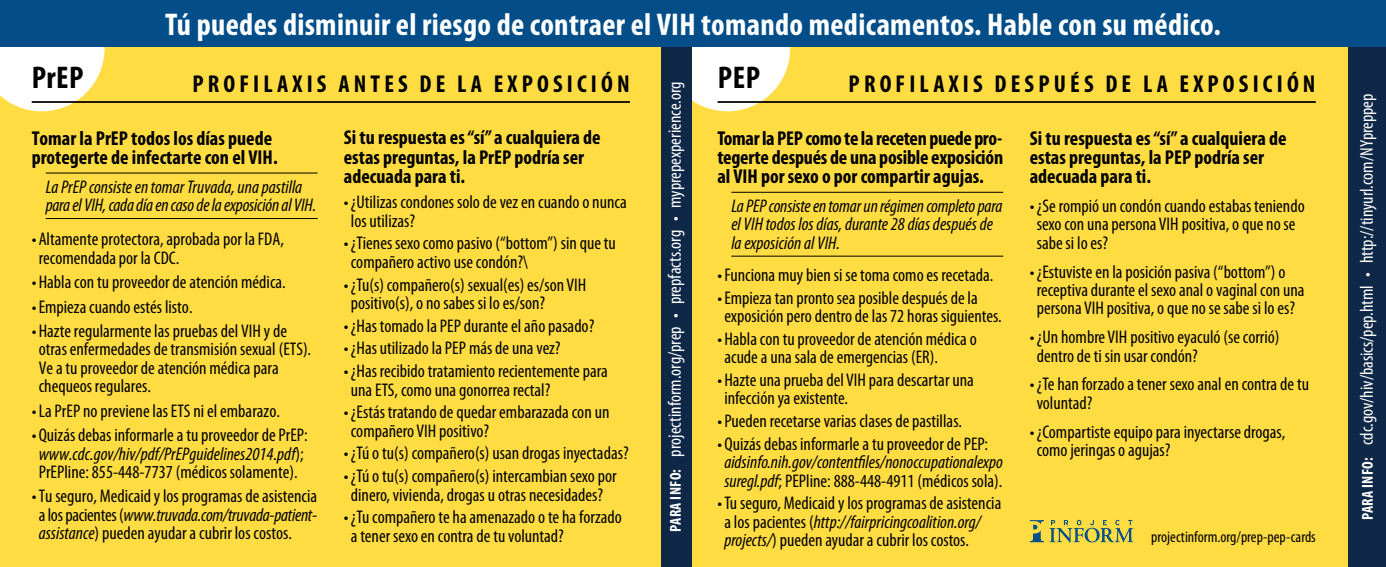
<style>
.page{position:relative;width:1386px;height:567px;background:#ffdd42}
.page>*{position:absolute;margin:0;border:0;box-sizing:border-box;transform-origin:0 0}
.t1{font:700 condensed 31.5px "Myriad Pro";letter-spacing:.01em;color:#fff}
.t2{font:700 condensed 31.5px "Myriad Pro";color:#000}
.t3{font:700 condensed 24.5px "Myriad Pro";letter-spacing:.17em;color:#000}
.t4{font:700 condensed 20.12px/19.2px "Myriad Pro";color:#000}
.t5{font:condensed 18.38px/18.4px "Myriad Pro";color:#000}
.t6{font:italic condensed 18.38px/18.4px "Myriad Pro";color:#000}
.t7{font:condensed 18.38px "Myriad Pro";color:#fff}
.t8{font:condensed 15.75px "Myriad Pro";color:#000}
.s1{font-weight:700;font-size:15.75px}
.s2{font-style:italic}
.s3{font-style:normal}
</style>
<div class="page">
<svg style="left:692px;top:47px;width:98px;height:64px;background:#fefae4"></svg>
<svg style="left:0;top:47px;width:105px;height:64px;background:#fef9e2"></svg>
<div style="left:662px;top:17px;width:30px;height:550px;background:#0f2847"></div>
<div style="left:1348px;top:17px;width:38px;height:550px;background:#0f2847"></div>
<div style="left:0;top:0;width:1386px;height:47px;background:#034e88"></div>
<hr style="left:32px;top:101px;width:598px;height:2px;background:#000">
<hr style="left:718px;top:101px;width:598px;height:2px;background:#000">
<hr style="left:46px;top:173px;width:272px;height:1px;background:#000">
<hr style="left:46px;top:218px;width:272px;height:1px;background:#000">
<hr style="left:731px;top:192px;width:272px;height:1px;background:#000">
<hr style="left:731px;top:256px;width:272px;height:1px;background:#000">
<svg style="left:1030px;top:520px;width:103px;height:23px"></svg>
<h1 class="t1" style="left:165px;top:5px;width:1057px">Tú puedes disminuir el riesgo de contraer el VIH tomando medicamentos. Hable con su médico.</h1>
<h1 class="t2" style="left:32px;top:58px;width:53px">PrEP</h1>
<h2 class="t3" style="left:192px;top:69px;width:439px">profilaxis antes de la exposición</h2>
<h1 class="t2" style="left:718px;top:58px;width:44px">PEP</h1>
<h2 class="t3" style="left:849px;top:69px;width:468px">profilaxis después de la exposición</h2>
<p class="t4" style="left:1030px;top:128px;width:258px">Si tu respuesta es “sí” a cualquiera de estas preguntas, la PEP podría ser adecuada para ti.</p>
<p class="t5" style="left:1037px;top:196px;width:270px;text-indent:-7px">•¿Se rompió un condón cuando estabas teniendo sexo con una persona VIH positiva, o que no se sabe si lo es?</p>
<p class="t5" style="left:1037px;top:262px;width:269px;text-indent:-7px">•¿Estuviste en la posición pasiva (“bottom”) o receptiva durante el sexo anal o vaginal con una persona VIH positiva, o que no se sabe si lo es?</p>
<p class="t5" style="left:1037px;top:328px;width:244px;text-indent:-7px">•¿Un hombre VIH positivo eyaculó (se corrió) dentro de ti sin usar condón?</p>
<p class="t5" style="left:1037px;top:375px;width:274px;text-indent:-7px">•¿Te han forzado a tener sexo anal en contra de tu voluntad?</p>
<p class="t5" style="left:1037px;top:422px;width:250px;text-indent:-7px">•¿Compartiste equipo para inyectarse drogas, como jeringas o agujas?</p>
<p class="t7" style="left:664px;top:532px;width:452px;rotate:-90deg"><span class="s1">para info:</span> projectinform.org/prep • prepfacts.org • myprepexperience.org</p>
<p class="t7" style="left:1356px;top:520px;width:428px;rotate:-90deg"><span class="s1">para info:</span> cdc.gov/hiv/basics/pep.html • http://tinyurl.com/NYpreppep</p>
<p class="t4" style="left:344px;top:128px;width:258px">Si tu respuesta es “sí” a cualquiera de estas preguntas, la PrEP podría ser adecuada para ti.</p>
<p class="t5" style="left:351px;top:193px;width:277px;text-indent:-7px">•¿Utilizas condones solo de vez en cuando o nunca los utilizas?</p>
<p class="t5" style="left:351px;top:234px;width:267px;text-indent:-7px">•¿Tienes sexo como pasivo (“bottom”) sin que tu compañero activo use condón?\</p>
<p class="t5" style="left:351px;top:275px;width:237px;text-indent:-7px">•¿Tu(s) compañero(s) sexual(es) es/son VIH positivo(s), o no sabes si lo es/son?</p>
<p class="t5" style="left:344px;top:316px;width:252px">•¿Has tomado la PEP durante el año pasado?</p>
<p class="t5" style="left:344px;top:339px;width:218px">•¿Has utilizado la PEP más de una vez?</p>
<p class="t5" style="left:351px;top:362px;width:258px;text-indent:-7px">•¿Has recibido tratamiento recientemente para una ETS, como una gonorrea rectal?</p>
<p class="t5" style="left:351px;top:403px;width:260px;text-indent:-7px">•¿Estás tratando de quedar embarazada con un compañero VIH positivo?</p>
<p class="t5" style="left:344px;top:444px;width:286px">•¿Tú o tu(s) compañero(s) usan drogas inyectadas?</p>
<p class="t5" style="left:344px;top:467px;width:274px;text-align:center">•¿Tú o tu(s) compañero(s) intercambian sexo por dinero, vivienda, drogas u otras necesidades?</p>
<p class="t5" style="left:351px;top:508px;width:273px;text-indent:-7px">•¿Tu compañero te ha amenazado o te ha forzado a tener sexo en contra de tu voluntad?</p>
<p class="t4" style="left:32px;top:128px;width:247px">Tomar la PrEP todos los días puede protegerte de infectarte con el VIH.</p>
<p class="t6" style="left:46px;top:177px;width:272px">La PrEP consiste en tomar Truvada, una pastilla para el VIH, cada día en caso de la exposición al VIH.</p>
<p class="t5" style="left:39px;top:230px;width:247px;text-indent:-7px">• Altamente protectora, aprobada por la FDA, recomendada por la CDC.</p>
<p class="t5" style="left:32px;top:273px;width:256px">• Habla con tu proveedor de atención médica.</p>
<p class="t5" style="left:32px;top:297px;width:162px">•Empieza cuando estés listo.</p>
<p class="t5" style="left:39px;top:322px;width:274px;text-indent:-7px">• Hazte regularmente las pruebas del VIH y de otras enfermedades de transmisión sexual (ETS).<br>Ve a tu proveedor de atención médica para chequeos regulares.</p>
<p class="t5" style="left:32px;top:401px;width:250px">•La PrEP no previene las ETS ni el embarazo.</p>
<p class="t5" style="left:32px;top:426px;width:278px;text-align:center">• Quizás debas informarle a tu proveedor de PrEP: <span class="s2">www.cdc.gov/hiv/pdf/PrEPguidelines2014.pdf</span>);<br>PrEPline: 855-448-7737 (médicos solamente).</p>
<p class="t5" style="left:39px;top:487px;width:280px;text-align:justify;text-indent:-7px">•Tu seguro, Medicaid y los programas de asistencia a los pacientes (<span class="s2">www.truvada.com/truvada-patient&shy;assistance</span>) pueden ayudar a cubrir los costos.</p>
<p class="t4" style="left:717px;top:128px;width:287px;text-align:justify">Tomar la PEP como te la receten puede pro&shy;tegerte después de una posible exposición al VIH por sexo o por compartir agujas.</p>
<p class="t6" style="left:731px;top:196px;width:273px">La PEP consiste en tomar un régimen completo para el VIH todos los días, durante 28 días después de la exposición al VIH.</p>
<p class="t5" style="left:717px;top:266px;width:278px">•Funciona muy bien si se toma como es recetada.</p>
<p class="t5" style="left:724px;top:288px;width:279px;text-indent:-7px">•Empieza tan pronto sea posible después de la exposición pero dentro de las 72 horas siguientes.</p>
<p class="t5" style="left:724px;top:329px;width:254px;text-indent:-7px">• Habla con tu proveedor de atención médica o acude a una sala de emergencias (ER).</p>
<p class="t5" style="left:724px;top:371px;width:251px;text-indent:-7px">• Hazte una prueba del VIH para descartar una infección ya existente.</p>
<p class="t5" style="left:717px;top:412px;width:246px">•Pueden recetarse varias clases de pastillas.</p>
<p class="t5" style="left:717px;top:434px;width:272px">• Quizás debas informarle a tu proveedor de PEP:</p>
<p class="t6" style="left:724px;top:453px;width:280px">aidsinfo.nih.gov/contentfiles/nonoccupationalexpo suregl.pdf<span class="s3">; PEPline: 888-448-4911 (médicos sola).</span></p>
<p class="t5" style="left:724px;top:494px;width:279px;text-indent:-7px">•Tu seguro, Medicaid y los programas de asistencia a los pacientes (<span class="s2">http://fairpricingcoalition.org/ projects/</span>) pueden ayudar a cubrir los costos.</p>
<p class="t8" style="left:1151px;top:527px;width:166px">projectinform.org/prep-pep-cards</p>
</div>
